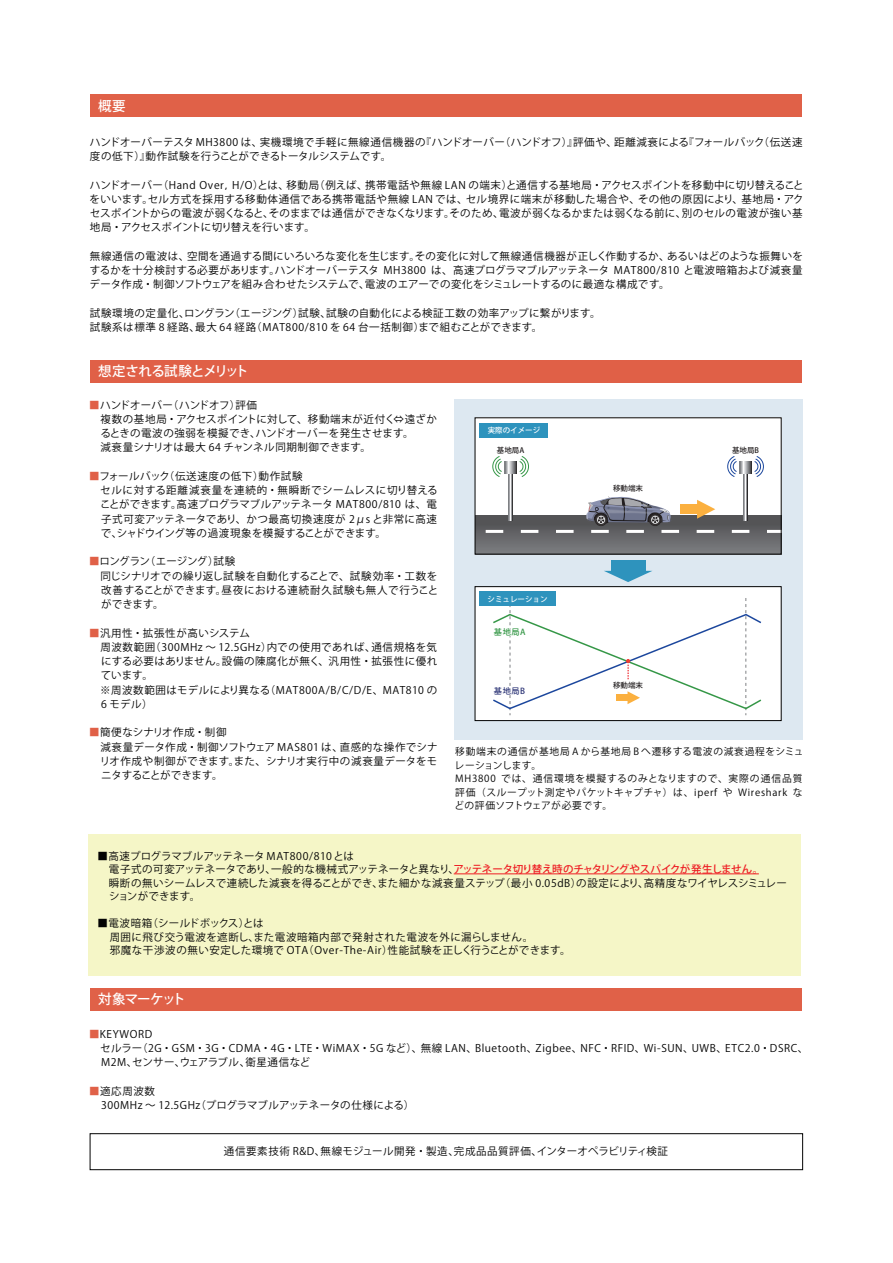
<style>
.page{position:relative;width:893px;height:1263px;background:#fff}
.page>*{position:absolute;margin:0;border:0;box-sizing:border-box;transform-origin:0 0}
.t1{font:500 13.5px "Koz Go Pro";letter-spacing:-.045em;color:#fff}
.t2{font:500 13.5px "Koz Go Pro";letter-spacing:-.07em;color:#fff}
.t3{font:10.5px/14.2px "Koz Go Pro";letter-spacing:.04em;color:#030303}
.t4{font:10.5px "Koz Go Pro";letter-spacing:.02em;color:#030303}
.t5{font:10.5px "Koz Go Pro";letter-spacing:.01em;color:#030303}
.t6{font:10.5px "Koz Go Pro";letter-spacing:.015em;color:#030303}
.t7{font:10.5px "Koz Go Pro";letter-spacing:.005em;color:#030303}
.t8{font:10.5px "Koz Go Pro";letter-spacing:.06em;color:#030303}
.t9{font:10.5px "Koz Go Pro";letter-spacing:-.015em;color:#030303}
.t10{font:10.5px "Koz Go Pro";letter-spacing:-.035em;color:#030303}
.t11{font:10.5px "Koz Go Pro";letter-spacing:-.005em;color:#030303}
.t12{font:9.75px/13.5px "Koz Go Pro";letter-spacing:.075em;color:#030303}
.t13{font:500 8.25px "Koz Go Pro";color:#2e3677}
.t14{font:500 8.25px "Koz Go Pro";color:#359747}
.t15{font:500 7.5px "Koz Go Pro";color:#231f20}
.t16{font:500 7.5px "Koz Go Pro";color:#fff}
.s1{color:#e06047}
.s2{font-weight:500;color:#ee1d23}
.s3{color:#e06148}
</style>
<div class="page">
<div style="left:90px;top:95px;width:712px;height:22px;background:#e06148"></div>
<div style="left:454px;top:399px;width:348px;height:340px;background:#dde8f1"></div>
<div style="left:90px;top:360px;width:712px;height:23px;background:#e06047"></div>
<div style="left:475px;top:418px;width:306px;height:136px;background:#fff"></div>
<div style="left:475px;top:516px;width:306px;height:38px;background:linear-gradient(to bottom,#535355,#7c7d81)"></div>
<svg style="left:486px;top:496px;width:293px;height:37px"></svg>
<svg style="left:743px;top:478px;width:4px;height:43px"></svg>
<svg style="left:727px;top:456px;width:37px;height:22px"></svg>
<svg style="left:508px;top:478px;width:4px;height:43px"></svg>
<svg style="left:492px;top:456px;width:37px;height:22px"></svg>
<div style="left:479px;top:423px;width:69px;height:14px;background:#2e93bd"></div>
<div style="left:475px;top:586px;width:306px;height:135px;background:#fff;border:1px solid #030303"></div>
<div style="left:611px;top:560px;width:34px;height:11px;background:#2e93bd"></div>
<svg style="left:604px;top:571px;width:48px;height:11px"></svg>
<div style="left:89px;top:834px;width:712px;height:142px;background:#f5f6c7"></div>
<div style="left:90px;top:988px;width:712px;height:22px;background:#e06148"></div>
<div style="left:90px;top:1133px;width:713px;height:37px;border:1px solid #030303"></div>
<hr style="left:454px;top:873px;width:305px;height:1px;background:#ee1d23">
<svg style="left:493px;top:598px;width:269px;height:117px"></svg>
<div style="left:479px;top:591px;width:77px;height:15px;background:#2e93bd"></div>
<p class="t1" style="left:98px;top:97px;width:29px">概要</p>
<p class="t3" style="left:90px;top:135px;width:714px">ハンドオーバーテスタ MH3800 は、実機環境で手軽に無線通信機器の『ハンドオーバー（ハンドオフ）』評価や、距離減衰による『フォールバック（伝送速度の低下）』動作試験を行うことができるトータルシステムです。</p>
<p class="t3" style="left:90px;top:178px;width:716px;text-align:justify">ハンドオーバー（Hand Over，H/O）とは、移動局（例えば、携帯電話や無線 LAN の端末）と通信する基地局・アクセスポイントを移動中に切り替えることをいいます。セル方式を採用する移動体通信である携帯電話や無線 LAN では、セル境界に端末が移動した場合や、その他の原因により、基地局・アクセスポイントからの電波が弱くなると、そのままでは通信ができなくなります。そのため、電波が弱くなるかまたは弱くなる前に、別のセルの電波が強い基地局・アクセスポイントに切り替えを行います。</p>
<p class="t3" style="left:90px;top:249px;width:715px;text-align:justify">無線通信の電波は、空間を通過する間にいろいろな変化を生じます。その変化に対して無線通信機器が正しく作動するか、あるいはどのような振舞いをするかを十分検討する必要があります。ハンドオーバーテスタ MH3800 は、高速プログラマブルアッテネータ MAT800/810 と電波暗箱および減衰量データ作成・制御ソフトウェアを組み合わせたシステムで、電波のエアーでの変化をシミュレートするのに最適な構成です。</p>
<p class="t3" style="left:90px;top:306px;width:512px">試験環境の定量化、ロングラン（エージング）試験、試験の自動化による検証工数の効率アップに繋がります。試験系は標準 8 経路、最大 64 経路（MAT800/810 を 64 台一括制御）まで組むことができます。</p>
<p class="t1" style="left:98px;top:363px;width:152px">想定される試験とメリット</p>
<p class="t5" style="left:89px;top:398px;width:170px"><span class="s1">■</span>ハンドオーバー（ハンドオフ）評価</p>
<p class="t3" style="left:89px;top:412px;width:349px">　複数の基地局・アクセスポイントに対して、移動端末が近付く⇔遠ざか</p>
<p class="t3" style="left:100px;top:426px;width:315px">るときの電波の強弱を模擬でき、ハンドオーバーを発生させます。</p>
<p class="t3" style="left:89px;top:441px;width:283px">　減衰量シナリオは最大 64 チャンネル同期制御できます。</p>
<p class="t8" style="left:89px;top:469px;width:215px"><span class="s1">■</span>フォールバック（伝送速度の低下）動作試験</p>
<p class="t3" style="left:89px;top:483px;width:350px">　セルに対する距離減衰量を連続的・無瞬断でシームレスに切り替える</p>
<p class="t6" style="left:100px;top:498px;width:338px">ことができます。高速プログラマブルアッテネータ MAT800/810 は、電</p>
<p class="t3" style="left:101px;top:512px;width:337px">子式可変アッテネータであり、かつ最高切換速度が 2μs と非常に高速</p>
<p class="t5" style="left:101px;top:526px;width:287px">で、シャドウイング等の過渡現象を模擬することができます。</p>
<p class="t9" style="left:89px;top:555px;width:148px"><span class="s1">■</span>ロングラン（エージング）試験</p>
<p class="t7" style="left:89px;top:569px;width:350px">　同じシナリオでの繰り返し試験を自動化することで、試験効率・工数を</p>
<p class="t3" style="left:101px;top:583px;width:339px">改善することができます。昼夜における連続耐久試験も無人で行うこと</p>
<p class="t3" style="left:101px;top:597px;width:64px">ができます。</p>
<p class="t3" style="left:89px;top:626px;width:162px"><span class="s1">■</span>汎用性・拡張性が高いシステム</p>
<p class="t3" style="left:89px;top:640px;width:349px">　周波数範囲（300MHz ～ 12.5GHz）内での使用であれば、通信規格を気</p>
<p class="t3" style="left:101px;top:654px;width:338px">にする必要はありません。設備の陳腐化が無く、汎用性・拡張性に優れ</p>
<p class="t3" style="left:101px;top:669px;width:54px">ています。</p>
<p class="t3" style="left:89px;top:683px;width:349px">　※周波数範囲はモデルにより異なる（MAT800A/B/C/D/E、MAT810 の</p>
<p class="t3" style="left:101px;top:697px;width:53px">6 モデル）</p>
<p class="t3" style="left:89px;top:726px;width:139px"><span class="s1">■</span>簡便なシナリオ作成・制御</p>
<p class="t3" style="left:89px;top:740px;width:350px">　減衰量データ作成・制御ソフトウェア MAS801 は、直感的な操作でシナ</p>
<p class="t3" style="left:100px;top:754px;width:339px">リオ作成や制御ができます。また、シナリオ実行中の減衰量データをモ</p>
<p class="t10" style="left:101px;top:768px;width:123px">ニタすることができます。</p>
<p class="t16" style="left:488px;top:426px;width:54px">実際のイメージ</p>
<p class="t15" style="left:497px;top:445px;width:29px">基地局A</p>
<p class="t15" style="left:732px;top:445px;width:29px">基地局B</p>
<p class="t16" style="left:488px;top:595px;width:61px">シミュレーション</p>
<p class="t14" style="left:494px;top:627px;width:33px">基地局A</p>
<p class="t13" style="left:494px;top:686px;width:33px">基地局B</p>
<p class="t15" style="left:613px;top:483px;width:31px">移動端末</p>
<p class="t15" style="left:613px;top:681px;width:31px">移動端末</p>
<p class="t12" style="left:454px;top:745px;width:350px">移動端末の通信が基地局 A から基地局 B へ遷移する電波の減衰過程をシミュレーションします。<br>MH3800 では、通信環境を模擬するのみとなりますので、実際の通信品質評価（スループット測定やパケットキャプチャ）は、iperf や Wireshark などの評価ソフトウェアが必要です。</p>
<p class="t4" style="left:98px;top:849px;width:258px">■高速プログラマブルアッテネータ MAT800/810 とは</p>
<p class="t3" style="left:98px;top:862px;width:667px">　電子式の可変アッテネータであり、一般的な機械式アッテネータと異なり、<span class="s2">アッテネータ切り替え時のチャタリングやスパイクが発生しません。</span></p>
<p class="t4" style="left:98px;top:876px;width:691px">　瞬断の無いシームレスで連続した減衰を得ることができ、また細かな減衰量ステップ（最小 0.05dB）の設定により、高精度なワイヤレスシミュレー</p>
<p class="t11" style="left:109px;top:889px;width:93px">ションができます。</p>
<p class="t3" style="left:110px;top:917px;width:462px;line-height:13.5px;text-indent:-12px">■電波暗箱（シールドボックス）とは<br>周囲に飛び交う電波を遮断し、また電波暗箱内部で発射された電波を外に漏らしません。<br>邪魔な干渉波の無い安定した環境で OTA（Over-The-Air）性能試験を正しく行うことができます。</p>
<p class="t2" style="left:98px;top:990px;width:89px">対象マーケット</p>
<p class="t8" style="left:89px;top:1027px;width:65px"><span class="s3">■</span>KEYWORD</p>
<p class="t3" style="left:89px;top:1041px;width:721px">　セルラー（2G・GSM・3G・CDMA・4G・LTE・WiMAX・5G など）、無線 LAN、Bluetooth、Zigbee、NFC・RFID、Wi-SUN、UWB、ETC2.0・DSRC、</p>
<p class="t3" style="left:101px;top:1055px;width:211px">M2M、センサー、ウェアラブル、衛星通信など</p>
<p class="t3" style="left:101px;top:1084px;width:315px;text-indent:-12px"><span class="s3">■</span>適応周波数<br>300MHz ～ 12.5GHz（プログラマブルアッテネータの仕様による）</p>
<p class="t3" style="left:224px;top:1144px;width:446px">通信要素技術 R&amp;D、無線モジュール開発・製造、完成品品質評価、インターオペラビリティ検証</p>
</div>
